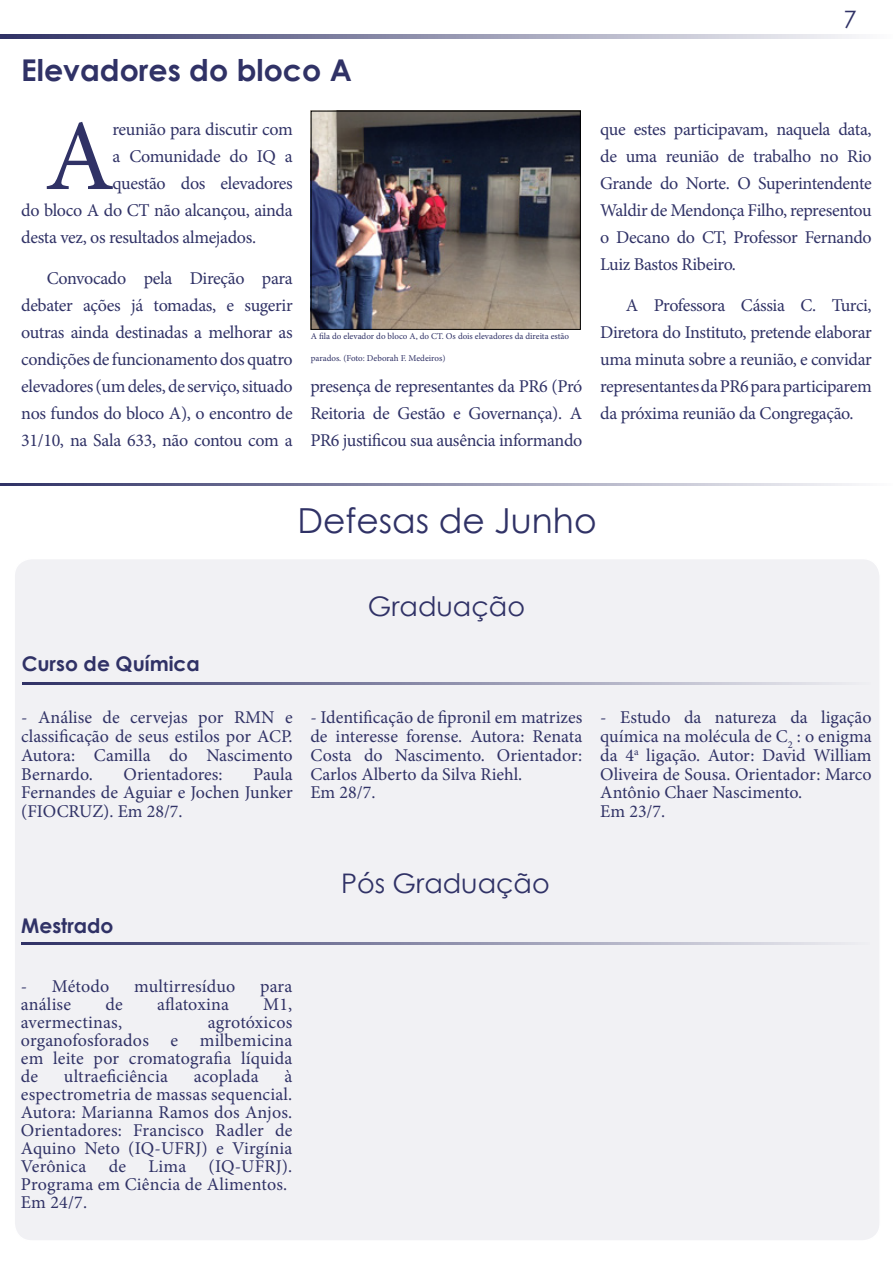
<style>
.page{position:relative;width:893px;height:1263px;background:#fff}
.page>*{position:absolute;margin:0;border:0;box-sizing:border-box;transform-origin:0 0}
.t1{font:101.1px "Minion Pro";color:#303266}
.t2{font:34.5px "Century Gothic";color:#303266}
.t3{font:700 30px "Century Gothic";color:#303266}
.t4{font:27px "Century Gothic";color:#303266}
.t5{font:24px "Century Gothic";color:#303266}
.t6{font:700 20.25px "Century Gothic";color:#303266}
.t7{font:18px/27px "Minion Pro";color:#303266;text-align:justify}
.t8{font:18px "Minion Pro";letter-spacing:-.02em;color:#303266}
.t9{font:9px "Minion Pro";color:#303266}
</style>
<div class="page">
<svg style="left:0;top:34px;width:856px;height:5px"></svg>
<hr style="left:0;top:483px;width:893px;height:3px;background:#303266">
<div style="left:14px;top:558px;width:866px;height:683px;background:#f1f1f4;border-radius:18px"></div>
<hr style="left:22px;top:682px;width:849px;height:3px;background:#303266">
<hr style="left:21px;top:942px;width:849px;height:2px;background:#303266">
<img style="left:313px;top:113px;width:266px;height:215px">
<div style="left:311px;top:111px;width:270px;height:219px;border:1px solid #000"></div>
<h3 class="t3" style="left:21px;top:47px;width:332px">Elevadores do bloco A</h3>
<h1 class="t1" style="left:45px;top:89px;width:71px">A</h1>
<p class="t8" style="left:113px;top:117px;width:182px">reunião para discutir com</p>
<p class="t8" style="left:113px;top:144px;width:182px">a Comunidade do IQ a</p>
<p class="t8" style="left:113px;top:171px;width:182px">questão dos elevadores</p>
<p class="t8" style="left:21px;top:198px;width:273px">do bloco A do CT não alcançou, ainda</p>
<p class="t8" style="left:21px;top:225px;width:236px">desta vez, os resultados almejados.</p>
<p class="t7" style="left:21px;top:264px;width:273px;text-indent:26px">Convocado pela Direção para debater ações já tomadas, e sugerir outras ainda destinadas a melhorar as condições de funcionamento dos quatro elevadores (um deles, de serviço, situado nos fundos do bloco A), o encontro de 31/10, na Sala 633, não contou com a</p>
<p class="t9" style="left:311px;top:330px;width:260px">A fila do elevador do bloco A, do CT. Os dois elevadores da direita estão</p>
<p class="t9" style="left:311px;top:352px;width:136px">parados. (Foto: Deborah F. Medeiros)</p>
<p class="t7" style="left:310px;top:372px;width:273px">presença de representantes da PR6 (Pró Reitoria de Gestão e Governança). A PR6 justificou sua ausência informando</p>
<h3 class="t5" style="left:844px;top:3px;width:15px">7</h3>
<p class="t7" style="left:600px;top:116px;width:273px">que estes participavam, naquela data, de uma reunião de trabalho no Rio Grande do Norte. O Superintendente Waldir de Mendonça Filho, representou o Decano do CT, Professor Fernando Luiz Bastos Ribeiro.</p>
<p class="t7" style="left:600px;top:291px;width:273px;text-indent:26px">A Professora Cássia C. Turci, Diretora do Instituto, pretende elaborar uma minuta sobre a reunião, e convidar representantes da PR6 para participarem da próxima reunião da Congregação.</p>
<h2 class="t2" style="left:297px;top:496px;width:301px">Defesas de Junho</h2>
<p class="t6" style="left:22px;top:648px;width:180px">Curso de Química</p>
<p class="t7" style="left:21px;top:708px;width:273px;line-height:18.8px">- Análise de cervejas por RMN e classificação de seus estilos por ACP.<br>Autora: Camilla do Nascimento Bernardo.</p>
<p class="t7" style="left:21px;top:765px;width:273px;line-height:18.8px;text-indent:232px">Paula Fernandes de Aguiar e Jochen Junker (FIOCRUZ). Em 28/7.</p>
<p class="t7" style="left:124px;top:760px;width:100px">Orientadores:</p>
<h3 class="t4" style="left:368px;top:587px;width:159px">Graduação</h3>
<p class="t7" style="left:310px;top:708px;width:273px;line-height:18.8px;text-align:left">- Identificação de fipronil em matrizes de interesse forense. Autora: Renata<br>Costa do Nascimento. Orientador:<br>Carlos Alberto da Silva Riehl.<br>Em 28/7.</p>
<p class="t7" style="left:600px;top:708px;width:273px;line-height:18.8px;text-align:left">- Estudo da natureza da ligação química na molécula de C<sub>2</sub> : o enigma da 4<sup>a</sup> ligação. Autor: David William<br>Oliveira de Sousa. Orientador: Marco<br>Antônio Chaer Nascimento.<br>Em 23/7.</p>
<p class="t6" style="left:21px;top:910px;width:94px">Mestrado</p>
<p class="t7" style="left:21px;top:973px;width:90px">- Método</p>
<p class="t7" style="left:134px;top:973px;width:103px">multirresíduo</p>
<p class="t7" style="left:260px;top:973px;width:34px">para</p>
<p class="t7" style="left:21px;top:991px;width:52px">análise</p>
<p class="t7" style="left:106px;top:991px;width:19px">de</p>
<p class="t7" style="left:157px;top:991px;width:73px">aflatoxina</p>
<p class="t7" style="left:263px;top:991px;width:31px">M1,</p>
<p class="t7" style="left:21px;top:1009px;width:103px">avermectinas,</p>
<p class="t7" style="left:21px;top:1013px;width:273px;line-height:18px;text-indent:187px">agrotóxicos organofosforados e milbemicina em leite por cromatografia líquida de</p>
<p class="t7" style="left:64px;top:1063px;width:106px">ultraeficiência</p>
<p class="t7" style="left:194px;top:1063px;width:67px">acoplada</p>
<p class="t7" style="left:21px;top:1067px;width:273px;line-height:18px;text-align:left;text-indent:264px">à espectrometria de massas sequencial.<br>Autora: Marianna Ramos dos Anjos.<br>Orientadores: Francisco Radler de<br>Aquino Neto (IQ-UFRJ) e Virgínia<br>Verônica de Lima (IQ-UFRJ).<br>Programa em Ciência de Alimentos.<br>Em 24/7.</p>
<h3 class="t4" style="left:341px;top:864px;width:210px">Pós Graduação</h3>
</div>
